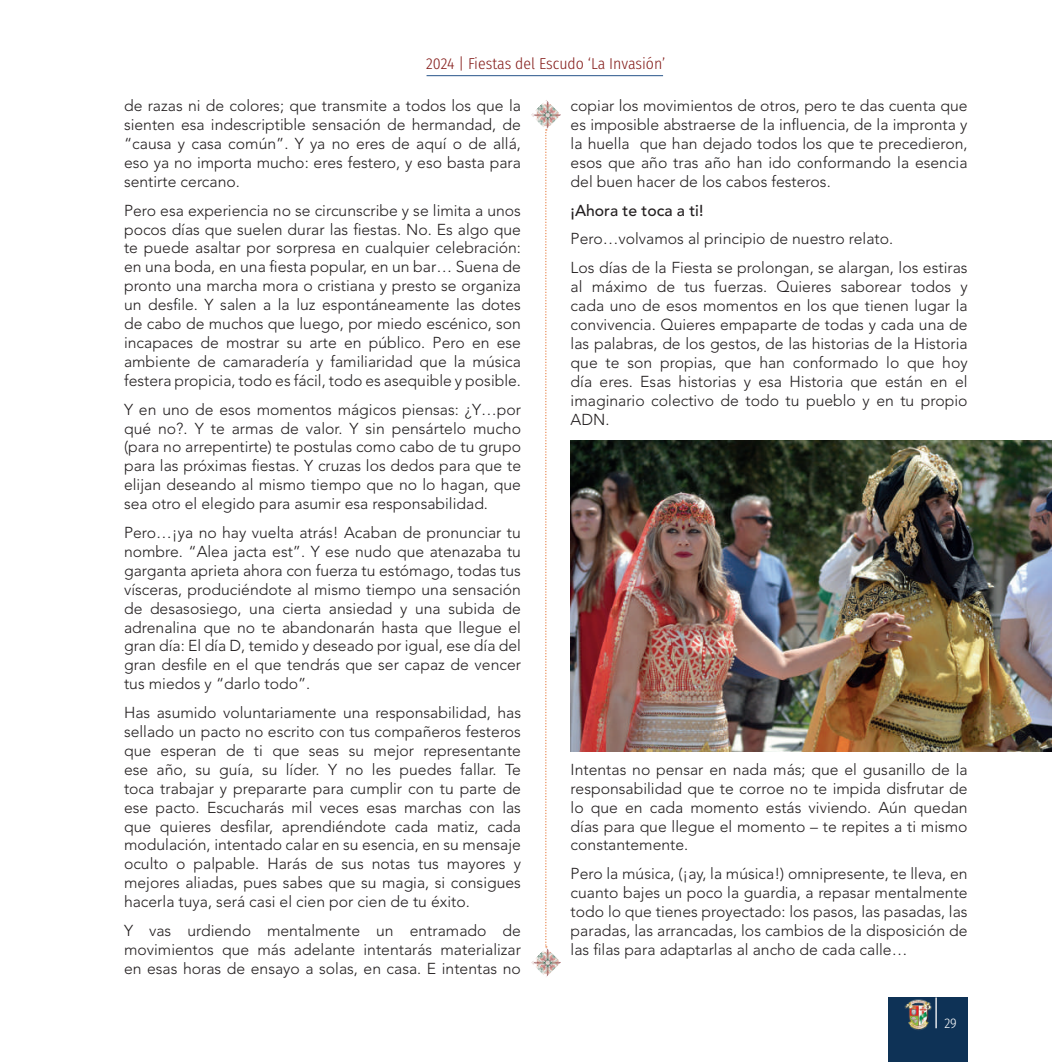
<style>
.page{position:relative;width:1052px;height:1062px;background:#fff}
.page>*{position:absolute;margin:0;border:0;box-sizing:border-box;transform-origin:0 0}
.t1{font:300 15.75px/18.9px "Avenir LT Std";color:#231f20;text-align:justify}
.t2{font:300 15.75px "Fira Sans Condensed";color:#831a17}
.t3{font:500 15.75px "Avenir LT Std";color:#231f20}
.t4{font:300 14px "Fira Sans Condensed";color:#fff}
</style>
<div class="page">
<div style="left:888px;top:997px;width:79px;height:65px;background:#0e3256"></div>
<img style="left:904px;top:999px;width:28px;height:31px">
<hr style="left:935px;top:997px;width:1px;height:31px;background:#fff">
<hr style="left:426px;top:75px;width:237px;height:1px;background:#265489">
<img style="left:531px;top:100px;width:30px;height:30px">
<img style="left:531px;top:947px;width:30px;height:30px">
<svg style="left:545px;top:129px;width:2px;height:818px"></svg>
<img style="left:570px;top:440px;width:482px;height:311px">
<p class="t2" style="left:426px;top:53px;width:241px">2024 | Fiestas del Escudo ‘La Invasión’</p>
<p class="t1" style="left:124px;top:96px;width:398px">de razas ni de colores; que transmite a todos los que la sienten esa indescriptible sensación de hermandad, de “causa y casa común”. Y ya no eres de aquí o de allá, eso ya no importa mucho: eres festero, y eso basta para sentirte cercano.</p>
<p class="t1" style="left:124px;top:201px;width:398px">Pero esa experiencia no se circunscribe y se limita a unos pocos días que suelen durar las fiestas. No. Es algo que te puede asaltar por sorpresa en cualquier celebración: en una boda, en una fiesta popular, en un bar… Suena de pronto una marcha mora o cristiana y presto se organiza un desfile. Y salen a la luz espontáneamente las dotes de cabo de muchos que luego, por miedo escénico, son incapaces de mostrar su arte en público. Pero en ese ambiente de camaradería y familiaridad que la música festera propicia, todo es fácil, todo es asequible y posible.</p>
<p class="t1" style="left:124px;top:400px;width:398px">Y en uno de esos momentos mágicos piensas: ¿Y…por qué no?. Y te armas de valor. Y sin pensártelo mucho (para no arrepentirte) te postulas como cabo de tu grupo para las próximas fiestas. Y cruzas los dedos para que te elijan deseando al mismo tiempo que no lo hagan, que sea otro el elegido para asumir esa responsabilidad.</p>
<p class="t1" style="left:124px;top:523px;width:398px">Pero…¡ya no hay vuelta atrás! Acaban de pronunciar tu nombre. “Alea jacta est”. Y ese nudo que atenazaba tu garganta aprieta ahora con fuerza tu estómago, todas tus vísceras, produciéndote al mismo tiempo una sensación de desasosiego, una cierta ansiedad y una subida de adrenalina que no te abandonarán hasta que llegue el gran día: El día D, temido y deseado por igual, ese día del gran desfile en el que tendrás que ser capaz de vencer tus miedos y “darlo todo”.</p>
<p class="t1" style="left:124px;top:703px;width:398px">Has asumido voluntariamente una responsabilidad, has sellado un pacto no escrito con tus compañeros festeros que esperan de ti que seas su mejor representante ese año, su guía, su líder. Y no les puedes fallar. Te toca trabajar y prepararte para cumplir con tu parte de ese pacto. Escucharás mil veces esas marchas con las que quieres desfilar, aprendiéndote cada matiz, cada modulación, intentado calar en su esencia, en su mensaje oculto o palpable. Harás de sus notas tus mayores y mejores aliadas, pues sabes que su magia, si consigues hacerla tuya, será casi el cien por cien de tu éxito.</p>
<p class="t1" style="left:124px;top:921px;width:398px">Y vas urdiendo mentalmente un entramado de movimientos que más adelante intentarás materializar en esas horas de ensayo a solas, en casa. E intentas no</p>
<p class="t1" style="left:570px;top:96px;width:398px">copiar los movimientos de otros, pero te das cuenta que es imposible abstraerse de la influencia, de la impronta y la huella que han dejado todos los que te precedieron, esos que año tras año han ido conformando la esencia del buen hacer de los cabos festeros.</p>
<p class="t3" style="left:570px;top:201px;width:134px">¡Ahora te toca a ti!</p>
<p class="t1" style="left:570px;top:225px;width:398px;line-height:28.9px">Pero…volvamos al principio de nuestro relato.<br>Los días de la Fiesta se prolongan, se alargan, los estiras</p>
<p class="t1" style="left:570px;top:277px;width:398px">al máximo de tus fuerzas. Quieres saborear todos y cada uno de esos momentos en los que tienen lugar la convivencia. Quieres empaparte de todas y cada una de las palabras, de los gestos, de las historias de la Historia que te son propias, que han conformado lo que hoy día eres. Esas historias y esa Historia que están en el imaginario colectivo de todo tu pueblo y en tu propio ADN.</p>
<p class="t1" style="left:570px;top:760px;width:398px">Intentas no pensar en nada más; que el gusanillo de la responsabilidad que te corroe no te impida disfrutar de lo que en cada momento estás viviendo. Aún quedan días para que llegue el momento – te repites a ti mismo constantemente.</p>
<p class="t1" style="left:570px;top:864px;width:398px">Pero la música, (¡ay, la música!) omnipresente, te lleva, en cuanto bajes un poco la guardia, a repasar mentalmente todo lo que tienes proyectado: los pasos, las pasadas, las paradas, las arrancadas, los cambios de la disposición de las filas para adaptarlas al ancho de cada calle…</p>
<p class="t4" style="left:944px;top:1013px;width:14px">29</p>
</div>
